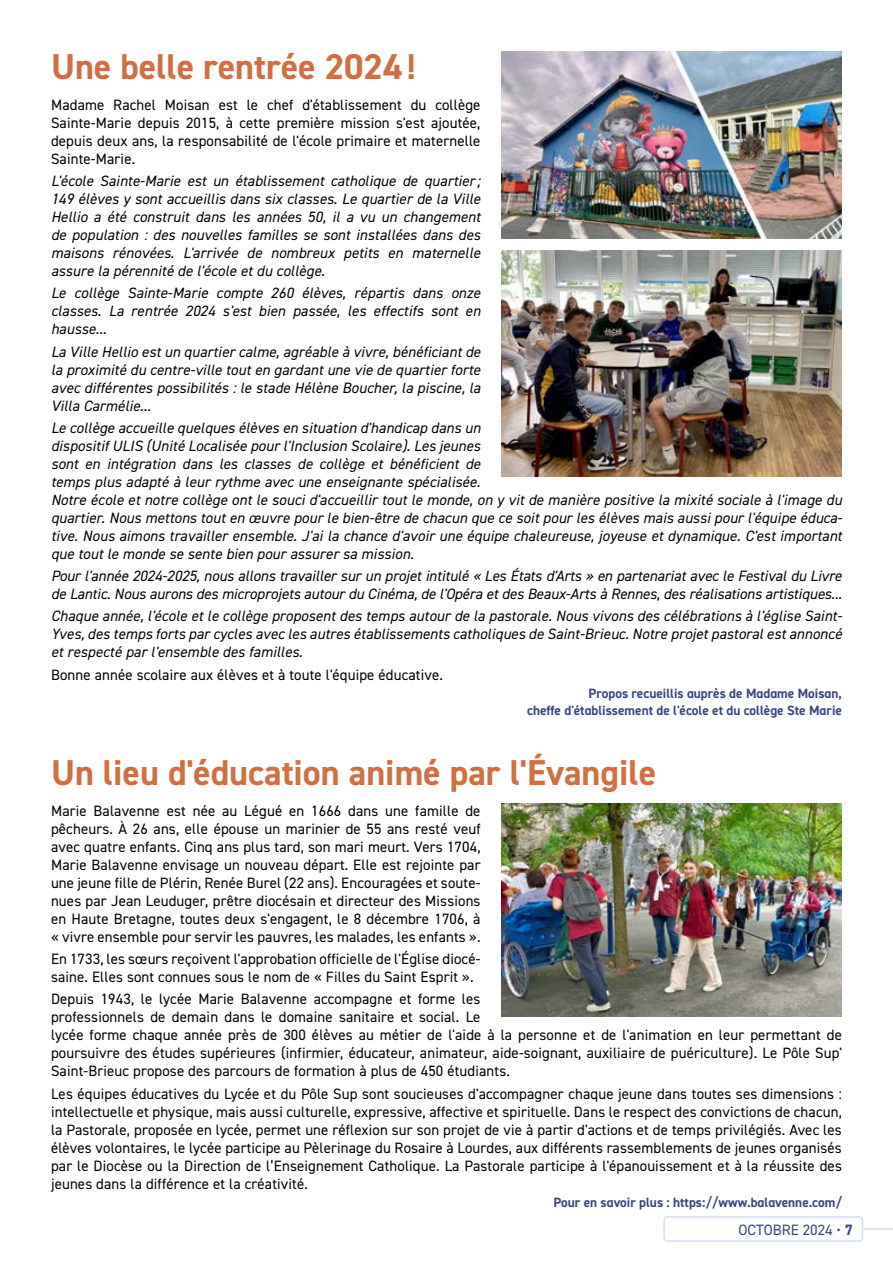
<style>
.page{position:relative;width:893px;height:1263px;background:#fff}
.page>*{position:absolute;margin:0;border:0;box-sizing:border-box;transform-origin:0 0}
.t1{font:700 36px "DIN2014";color:#d07042}
.t2{font:15px/18px "DIN2014";letter-spacing:.01em;color:#000;text-align:justify}
.t3{font:italic 15px/18px "DIN2014";letter-spacing:.01em;color:#000;text-align:justify}
.t4{font:15px "DIN2014";color:#3a4681}
.t5{font:700 13.5px/16.5px "DIN2014";color:#3a4681;text-align:right}
.s1{font-weight:700}
</style>
<div class="page">
<hr style="left:842px;top:1228px;width:51px;height:2px;background:#cfdef3">
<div style="left:664px;top:1217px;width:198px;height:24px;background:#fff;border-radius:4px"></div>
<div style="left:663px;top:1216px;width:200px;height:26px;border:2px solid #cfdef3;border-radius:4px"></div>
<img style="left:502px;top:51px;width:340px;height:187px">
<img style="left:502px;top:251px;width:340px;height:225px">
<img style="left:502px;top:804px;width:340px;height:212px">
<h1 class="t1" style="left:51px;top:43px;width:366px">Une belle rentrée 2024!</h1>
<p class="t2" style="left:51px;top:95px;width:431px">Madame Rachel Moisan est le chef d'établissement du collège Sainte-Marie depuis 2015, à cette première mission s'est ajoutée, depuis deux ans, la responsabilité de l'école primaire et maternelle Sainte-Marie.</p>
<p class="t3" style="left:51px;top:172px;width:431px">L'école Sainte-Marie est un établissement catholique de quartier; 149 élèves y sont accueillis dans six classes. Le quartier de la Ville Hellio a été construit dans les années 50, il a vu un changement de population : des nouvelles familles se sont installées dans des maisons rénovées. L'arrivée de nombreux petits en maternelle assure la pérennité de l'école et du collège.</p>
<p class="t3" style="left:51px;top:284px;width:431px">Le collège Sainte-Marie compte 260 élèves, répartis dans onze classes. La rentrée 2024 s'est bien passée, les effectifs sont en hausse...</p>
<p class="t3" style="left:51px;top:342px;width:431px">La Ville Hellio est un quartier calme, agréable à vivre, bénéficiant de la proximité du centre-ville tout en gardant une vie de quartier forte avec différentes possibilités : le stade Hélène Boucher, la piscine, la Villa Carmélie...</p>
<p class="t3" style="left:51px;top:418px;width:793px;text-align:left">Le collège accueille quelques élèves en situation d'handicap dans un<br>dispositif ULIS (Unité Localisée pour l'Inclusion Scolaire). Les jeunes<br>sont en intégration dans les classes de collège et bénéficient de<br>temps plus adapté à leur rythme avec une enseignante spécialisée.<br>Notre école et notre collège ont le souci d'accueillir tout le monde, on y vit de manière positive la mixité sociale à l'image du quartier. Nous mettons tout en œuvre pour le bien-être de chacun que ce soit pour les élèves mais aussi pour l'équipe éduca&shy;tive. Nous aimons travailler ensemble. J'ai la chance d'avoir une équipe chaleureuse, joyeuse et dynamique. C'est important que tout le monde se sente bien pour assurer sa mission.</p>
<p class="t3" style="left:51px;top:567px;width:792px">Pour l'année 2024-2025, nous allons travailler sur un projet intitulé « Les États d'Arts » en partenariat avec le Festival du Livre de Lantic. Nous aurons des microprojets autour du Cinéma, de l'Opéra et des Beaux-Arts à Rennes, des réalisations artistiques...</p>
<p class="t3" style="left:51px;top:607px;width:793px">Chaque année, l'école et le collège proposent des temps autour de la pastorale. Nous vivons des célébrations à l'église Saint-Yves, des temps forts par cycles avec les autres établissements catholiques de Saint-Brieuc. Notre projet pastoral est annoncé et respecté par l'ensemble des familles.</p>
<p class="t2" style="left:51px;top:665px;width:393px">Bonne année scolaire aux élèves et à toute l'équipe éducative.</p>
<p class="t5" style="left:527px;top:685px;width:316px">Propos recueillis auprès de Madame Moisan,<br>cheffe d'établissement de l'école et du collège Ste Marie</p>
<h1 class="t1" style="left:51px;top:749px;width:607px">Un lieu d'éducation animé par l'Évangile</h1>
<p class="t2" style="left:51px;top:801px;width:431px">Marie Balavenne est née au Légué en 1666 dans une famille de pêcheurs. À 26 ans, elle épouse un marinier de 55 ans resté veuf avec quatre enfants. Cinq ans plus tard, son mari meurt. Vers 1704, Marie Balavenne envisage un nouveau départ. Elle est rejointe par une jeune fille de Plérin, Renée Burel (22 ans). Encouragées et soute&shy;nues par Jean Leuduger, prêtre diocésain et directeur des Missions en Haute Bretagne, toutes deux s'engagent, le 8 décembre 1706, à « vivre ensemble pour servir les pauvres, les malades, les enfants ».</p>
<p class="t2" style="left:51px;top:949px;width:431px">En 1733, les sœurs reçoivent l'approbation officielle de l'Église diocé&shy;saine. Elles sont connues sous le nom de « Filles du Saint Esprit ».</p>
<p class="t2" style="left:51px;top:990px;width:792px;text-align:left">Depuis 1943, le lycée Marie Balavenne accompagne et forme les<br>professionnels de demain dans le domaine sanitaire et social. Le<br>lycée forme chaque année près de 300 élèves au métier de l'aide à la personne et de l'animation en leur permettant de poursuivre des études supérieures (infirmier, éducateur, animateur, aide-soignant, auxiliaire de puériculture). Le Pôle Sup' Saint-Brieuc propose des parcours de formation à plus de 450 étudiants.</p>
<p class="t2" style="left:51px;top:1084px;width:792px">Les équipes éducatives du Lycée et du Pôle Sup sont soucieuses d'accompagner chaque jeune dans toutes ses dimensions : intellectuelle et physique, mais aussi culturelle, expressive, affective et spirituelle. Dans le respect des convictions de chacun, la Pastorale, proposée en lycée, permet une réflexion sur son projet de vie à partir d'actions et de temps privilégiés. Avec les élèves volontaires, le lycée participe au Pèlerinage du Rosaire à Lourdes, aux différents rassemblements de jeunes organisés par le Diocèse ou la Direction de l’Enseignement Catholique. La Pastorale participe à l'épanouissement et à la réussite des jeunes dans la différence et la créativité.</p>
<p class="t5" style="left:554px;top:1193px;width:290px">Pour en savoir plus : https://www.balavenne.com/</p>
<p class="t4" style="left:738px;top:1220px;width:116px">OCTOBRE 2024 • <span class="s1">7</span></p>
</div>
